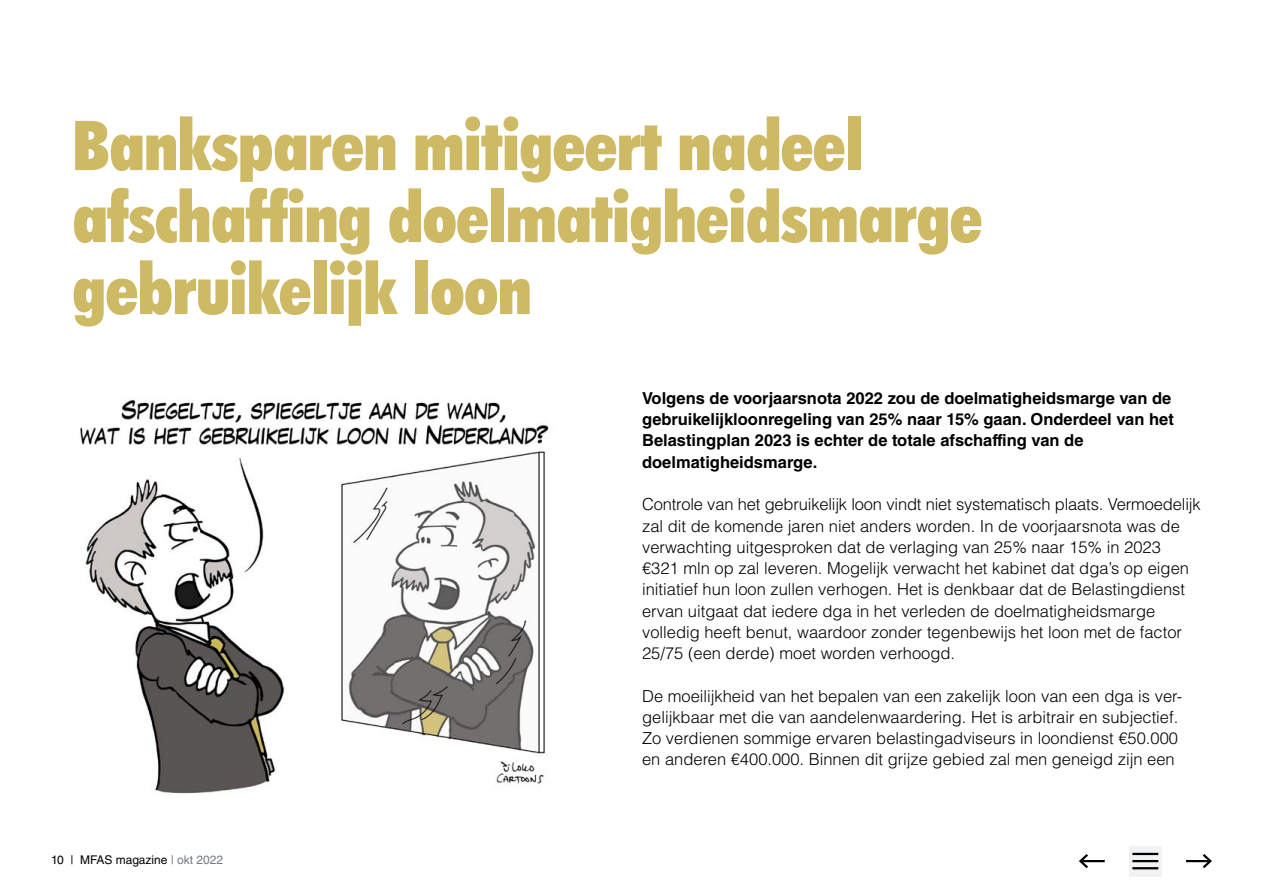
<style>
.page{position:relative;width:1263px;height:893px;background:#fff}
.page>*{position:absolute;margin:0;border:0;box-sizing:border-box;transform-origin:0 0}
.t1{font:900 condensed 69px/72px "Futura BT";letter-spacing:-.01em;color:#ceb964}
.t2{font:300 16.5px/21.3px "Helvetica LT Std";color:#000}
.t3{font:700 16.5px/21.3px "Helvetica LT Std";color:#000}
.t4{font:12px "Helvetica LT Std";color:#000}
.s1{color:#737b82}
</style>
<div class="page">
<hr style="left:1186px;top:860px;width:24px;height:2px;background:#000">
<svg style="left:1200px;top:854px;width:12px;height:15px"></svg>
<hr style="left:1080px;top:860px;width:25px;height:2px;background:#000">
<svg style="left:1079px;top:854px;width:11px;height:15px"></svg>
<svg style="left:1129px;top:846px;width:33px;height:30px"></svg>
<hr style="left:1132px;top:853px;width:26px;height:2px;background:#000">
<hr style="left:1132px;top:860px;width:26px;height:2px;background:#000">
<hr style="left:1132px;top:867px;width:26px;height:2px;background:#000">
<img style="left:80px;top:400px;width:469px;height:394px">
<h1 class="t1" style="left:72px;top:109px;width:912px">Banksparen mitigeert nadeel afschaffing doelmatigheidsmarge gebruikelijk loon</h1>
<p class="t3" style="left:642px;top:387px;width:533px">Volgens de voorjaarsnota 2022 zou de doelmatigheidsmarge van de gebruikelijkloonregeling van 25% naar 15% gaan. Onderdeel van het Belastingplan 2023 is echter de totale afschaffing van de doelmatigheidsmarge.</p>
<p class="t4" style="left:51px;top:853px;width:174px">10 | MFAS magazine <span class="s1">| okt 2022</span></p>
<p class="t2" style="left:642px;top:494px;width:560px">Controle van het gebruikelijk loon vindt niet systematisch plaats. Vermoedelijk zal dit de komende jaren niet anders worden. In de voorjaarsnota was de verwachting uitgesproken dat de verlaging van 25% naar 15% in 2023 €321 mln op zal leveren. Mogelijk verwacht het kabinet dat dga’s op eigen initiatief hun loon zullen verhogen. Het is denkbaar dat de Belastingdienst ervan uitgaat dat iedere dga in het verleden de doelmatigheidsmarge volledig heeft benut, waardoor zonder tegenbewijs het loon met de factor 25/75 (een derde) moet worden verhoogd.</p>
<p class="t2" style="left:642px;top:685px;width:542px">De moeilijkheid van het bepalen van een zakelijk loon van een dga is ver&shy;gelijkbaar met die van aandelenwaardering. Het is arbitrair en subjectief.<br>Zo verdienen sommige ervaren belastingadviseurs in loondienst €50.000 en anderen €400.000. Binnen dit grijze gebied zal men geneigd zijn een</p>
</div>
